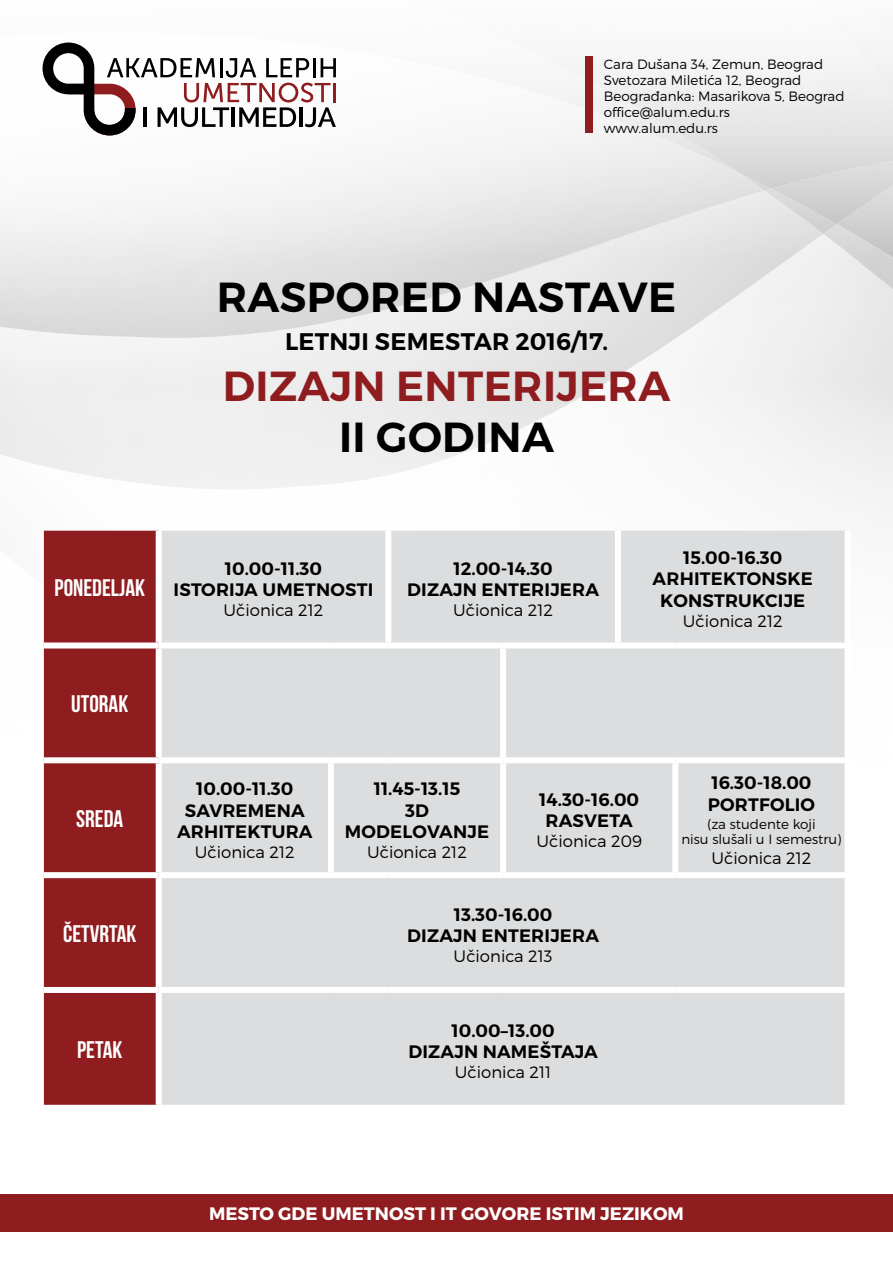
<style>
.page{position:relative;width:893px;height:1263px;background:#fff}
.page>*{position:absolute;margin:0;border:0;box-sizing:border-box;transform-origin:0 0}
.t1{font:600 42px "Montserrat";letter-spacing:.01em;color:#000}
.t2{font:600 42px "Montserrat";letter-spacing:.01em;color:#8f1c1f}
.t3{font:700 24px "Bebas Neue";color:#fff}
.t4{font:600 24px "Montserrat";letter-spacing:.01em;color:#000}
.t5{font:600 18px/21.6px "Montserrat";letter-spacing:.01em;color:#000;text-align:center}
.t6{font:700 18px "Montserrat";color:#fff}
.t7{font:300 16.5px "Montserrat";color:#000}
.t8{font:300 13.5px/16.2px "Montserrat";color:#000}
</style>
<div class="page">
<img style="left:43px;top:780px;width:1px;height:57px">
<img style="left:823px;top:234px;width:70px;height:71px">
<img style="left:837px;top:224px;width:56px;height:45px">
<img style="left:765px;top:191px;width:72px;height:43px">
<img style="left:771px;top:189px;width:122px;height:35px">
<img style="left:0;top:189px;width:765px;height:149px">
<img style="left:738px;top:189px;width:33px;height:2px">
<img style="left:105px;top:56px;width:788px;height:133px">
<div style="left:712px;top:53px;width:181px;height:59px;background:#f1f1f1"></div>
<div style="left:0;top:1194px;width:893px;height:38px;background:#8f1c1f"></div>
<svg style="left:43px;top:43px;width:293px;height:92px"></svg>
<div style="left:585px;top:56px;width:7px;height:77px;background:#8f1c1f"></div>
<div style="left:44px;top:531px;width:112px;height:574px;background:#8f1c1f"></div>
<div style="left:162px;top:531px;width:683px;height:574px;background:#dcddde"></div>
<div style="left:385px;top:531px;width:6px;height:111px;background:#fff"></div>
<div style="left:615px;top:531px;width:6px;height:111px;background:#fff"></div>
<div style="left:44px;top:642px;width:115px;height:6px;background:#fff"></div>
<div style="left:159px;top:642px;width:172px;height:6px;background:#fff"></div>
<div style="left:331px;top:642px;width:57px;height:6px;background:#fff"></div>
<div style="left:388px;top:642px;width:115px;height:6px;background:#fff"></div>
<div style="left:503px;top:642px;width:115px;height:6px;background:#fff"></div>
<div style="left:500px;top:648px;width:6px;height:109px;background:#fff"></div>
<div style="left:618px;top:642px;width:57px;height:6px;background:#fff"></div>
<div style="left:675px;top:642px;width:176px;height:6px;background:#fff"></div>
<div style="left:44px;top:757px;width:115px;height:6px;background:#fff"></div>
<div style="left:159px;top:757px;width:172px;height:6px;background:#fff"></div>
<div style="left:331px;top:757px;width:57px;height:6px;background:#fff"></div>
<div style="left:328px;top:763px;width:6px;height:109px;background:#fff"></div>
<div style="left:388px;top:757px;width:115px;height:6px;background:#fff"></div>
<div style="left:503px;top:757px;width:115px;height:6px;background:#fff"></div>
<div style="left:500px;top:763px;width:6px;height:109px;background:#fff"></div>
<div style="left:618px;top:757px;width:57px;height:6px;background:#fff"></div>
<div style="left:675px;top:757px;width:176px;height:6px;background:#fff"></div>
<div style="left:672px;top:763px;width:6px;height:109px;background:#fff"></div>
<div style="left:44px;top:872px;width:115px;height:6px;background:#fff"></div>
<div style="left:159px;top:872px;width:172px;height:6px;background:#fff"></div>
<div style="left:331px;top:872px;width:57px;height:6px;background:#fff"></div>
<div style="left:388px;top:872px;width:115px;height:6px;background:#fff"></div>
<div style="left:503px;top:872px;width:115px;height:6px;background:#fff"></div>
<div style="left:618px;top:872px;width:57px;height:6px;background:#fff"></div>
<div style="left:675px;top:872px;width:176px;height:6px;background:#fff"></div>
<div style="left:44px;top:987px;width:115px;height:6px;background:#fff"></div>
<div style="left:159px;top:987px;width:172px;height:6px;background:#fff"></div>
<div style="left:331px;top:987px;width:57px;height:6px;background:#fff"></div>
<div style="left:388px;top:987px;width:115px;height:6px;background:#fff"></div>
<div style="left:503px;top:987px;width:115px;height:6px;background:#fff"></div>
<div style="left:618px;top:987px;width:57px;height:6px;background:#fff"></div>
<div style="left:675px;top:987px;width:176px;height:6px;background:#fff"></div>
<p class="t8" style="left:604px;top:56px;width:242px">Cara Dušana 34, Zemun, Beograd<br>Svetozara Miletića 12, Beograd<br>Beograđanka: Masarikova 5, Beograd office@alum.edu.rs www.alum.edu.rs</p>
<h1 class="t1" style="left:217px;top:271px;width:461px">RASPORED NASTAVE</h1>
<h2 class="t4" style="left:285px;top:327px;width:325px">LETNJI SEMESTAR 2016/17.</h2>
<h1 class="t2" style="left:223px;top:360px;width:449px">DIZAJN ENTERIJERA</h1>
<h1 class="t1" style="left:339px;top:411px;width:216px">II GODINA</h1>
<h2 class="t3" style="left:55px;top:574px;width:92px">PONEDELJAK</h2>
<h2 class="t3" style="left:71px;top:690px;width:58px">UTORAK</h2>
<h2 class="t3" style="left:76px;top:805px;width:48px">SREDA</h2>
<h2 class="t3" style="left:63px;top:920px;width:75px">ČETVRTAK</h2>
<h2 class="t3" style="left:77px;top:1036px;width:47px">PETAK</h2>
<p class="t5" style="left:174px;top:558px;width:201px">10.00-11.30<br>ISTORIJA UMETNOSTI</p>
<p class="t7" style="left:224px;top:600px;width:101px">Učionica 212</p>
<p class="t5" style="left:407px;top:558px;width:193px">12.00-14.30<br>DIZAJN ENTERIJERA</p>
<p class="t7" style="left:453px;top:600px;width:101px">Učionica 212</p>
<p class="t5" style="left:653px;top:547px;width:162px">15.00-16.30<br>ARHITEKTONSKE<br>KONSTRUKCIJE</p>
<p class="t7" style="left:683px;top:611px;width:101px">Učionica 212</p>
<p class="t5" style="left:177px;top:778px;width:137px">10.00-11.30<br>SAVREMENA<br>ARHITEKTURA</p>
<p class="t7" style="left:195px;top:842px;width:101px">Učionica 212</p>
<p class="t5" style="left:345px;top:778px;width:146px">11.45-13.15<br>3D<br>MODELOVANJE</p>
<p class="t7" style="left:367px;top:842px;width:101px">Učionica 212</p>
<p class="t5" style="left:539px;top:789px;width:101px">14.30-16.00<br>RASVETA</p>
<p class="t7" style="left:537px;top:831px;width:107px">Učionica 209</p>
<p class="t5" style="left:407px;top:903px;width:193px">13.30-16.00<br>DIZAJN ENTERIJERA</p>
<p class="t7" style="left:454px;top:946px;width:100px">Učionica 213</p>
<p class="t5" style="left:408px;top:1020px;width:191px">10.00–13.00<br>DIZAJN NAMEŠTAJA</p>
<p class="t7" style="left:455px;top:1062px;width:98px">Učionica 211</p>
<p class="t5" style="left:708px;top:772px;width:109px;text-align:left">16.30-18.00<br>PORTFOLIO</p>
<p class="t8" style="left:681px;top:816px;width:162px;line-height:15px;text-align:center">(za studente koji<br>nisu slušali u I semestru)</p>
<p class="t7" style="left:711px;top:848px;width:101px">Učionica 212</p>
<p class="t6" style="left:209px;top:1203px;width:476px">MESTO GDE UMETNOST I IT GOVORE ISTIM JEZIKOM</p>
</div>
